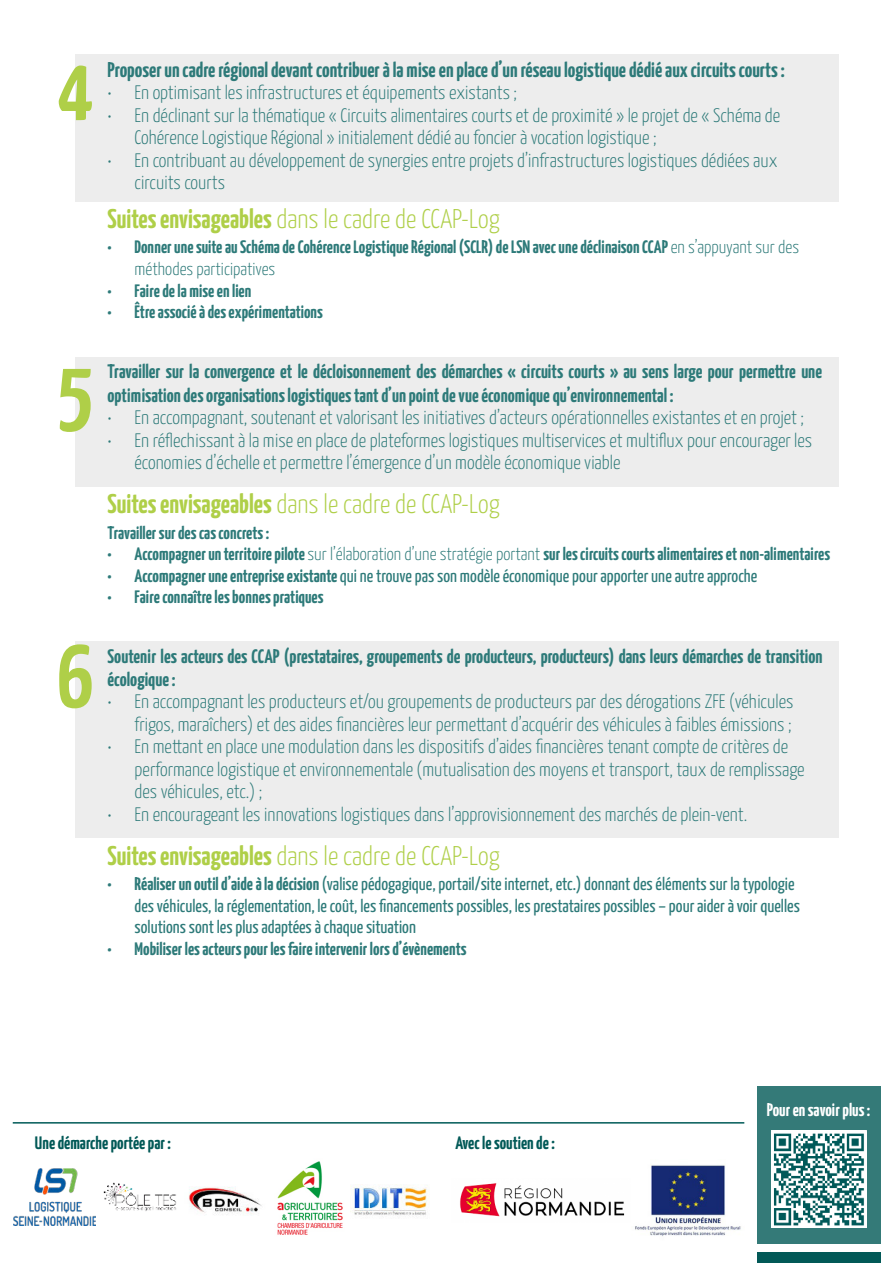
<style>
.page{position:relative;width:893px;height:1263px;background:#fff}
.page>*{position:absolute;margin:0;border:0;box-sizing:border-box;transform-origin:0 0}
.t1{font:700 90px "Yanone Kaffeesatz";color:#afcf48}
.t2{font:300 27px "Yanone Kaffeesatz";color:#afcf48}
.t3{font:700 21px "Yanone Kaffeesatz";color:#2d7a79}
.t4{font:300 19.5px/22.5px "Yanone Kaffeesatz";color:#2d7a79}
.t5{font:700 19.5px/23.4px "Yanone Kaffeesatz";color:#2d7a79}
.t6{font:700 18px/21.6px "Yanone Kaffeesatz";color:#2d7a79}
.t7{font:18px/21.6px "Yanone Kaffeesatz";color:#2d7a79}
.t8{font:700 18px "Yanone Kaffeesatz";color:#025957}
.t9{font:700 18px "Yanone Kaffeesatz";color:#fff}
.s1{font-weight:700}
.s2{font-weight:300}
</style>
<div class="page">
<img style="left:13px;top:1168px;width:83px;height:57px">
<img style="left:189px;top:1186px;width:73px;height:30px">
<img style="left:103px;top:1182px;width:74px;height:29px">
<img style="left:350px;top:1184px;width:78px;height:32px">
<img style="left:277px;top:1161px;width:66px;height:74px">
<img style="left:460px;top:1183px;width:165px;height:34px">
<img style="left:635px;top:1164px;width:106px;height:72px">
<hr style="left:13px;top:1122px;width:731px;height:1px;background:#015a58">
<div style="left:757px;top:1253px;width:123px;height:10px;background:#025957"></div>
<div style="left:757px;top:1086px;width:123px;height:158px;background:#347a78"></div>
<img style="left:771px;top:1131px;width:95px;height:96px">
<div style="left:75px;top:641px;width:764px;height:197px;background:#ededed"></div>
<div style="left:75px;top:357px;width:764px;height:129px;background:#ededed"></div>
<div style="left:75px;top:54px;width:764px;height:148px;background:#ededed"></div>
<h1 class="t1" style="left:57px;top:48px;width:37px">4</h1>
<p class="t3" style="left:108px;top:60px;width:679px">Proposer un cadre régional devant contribuer à la mise en place d’un réseau logistique dédié aux circuits courts :</p>
<p class="t4" style="left:108px;top:82px;width:411px">• En optimisant les infrastructures et équipements existants ;</p>
<p class="t4" style="left:135px;top:105px;width:647px;text-indent:-27px">• En déclinant sur la thématique « Circuits alimentaires courts et de proximité » le projet de « Schéma de<br>Cohérence Logistique Régional » initialement dédié au foncier à vocation logistique ;</p>
<p class="t4" style="left:135px;top:150px;width:644px;text-indent:-27px">• En contribuant au développement de synergies entre projets d’infrastructures logistiques dédiées aux circuits courts</p>
<h2 class="t2" style="left:108px;top:206px;width:394px"><span class="s1">Suites envisageables</span> dans le cadre de CCAP-Log</h2>
<p class="t6" style="left:135px;top:237px;width:666px;text-indent:-27px">• Donner une suite au Schéma de Cohérence Logistique Régional (SCLR) de LSN avec une déclinaison CCAP <span class="s2">en s’appuyant sur des méthodes participatives</span></p>
<p class="t6" style="left:108px;top:280px;width:145px">• Faire de la mise en lien</p>
<p class="t6" style="left:108px;top:302px;width:217px">• Être associé à des expérimentations</p>
<h1 class="t1" style="left:57px;top:351px;width:37px">5</h1>
<h1 class="t1" style="left:57px;top:612px;width:37px">6</h1>
<p class="t5" style="left:108px;top:360px;width:716px">Travailler sur la convergence et le décloisonnement des démarches « circuits courts » au sens large pour permettre une optimisation des organisations logistiques tant d’un point de vue économique qu’environnemental :</p>
<p class="t4" style="left:108px;top:407px;width:698px">• En accompagnant, soutenant et valorisant les initiatives d’acteurs opérationnelles existantes et en projet ;</p>
<p class="t4" style="left:135px;top:429px;width:679px;text-indent:-27px">• En réflechissant à la mise en place de plateformes logistiques multiservices et multiflux pour encourager les économies d’échelle et permettre l’émergence d’un modèle économique viable</p>
<h2 class="t2" style="left:108px;top:492px;width:394px"><span class="s1">Suites envisageables</span> dans le cadre de CCAP-Log</h2>
<p class="t6" style="left:108px;top:522px;width:163px">Travailler sur des cas concrets :</p>
<p class="t6" style="left:108px;top:544px;width:724px">• Accompagner un territoire pilote <span class="s2">sur l’élaboration d’une stratégie portant</span> sur les circuits courts alimentaires et non-alimentaires</p>
<p class="t7" style="left:108px;top:565px;width:651px"><span class="s1">• Accompagner une entreprise existante</span> qui ne trouve pas son modèle économique pour apporter une autre approche</p>
<p class="t6" style="left:108px;top:587px;width:217px">• Faire connaître les bonnes pratiques</p>
<p class="t5" style="left:108px;top:645px;width:716px">Soutenir les acteurs des CCAP (prestataires, groupements de producteurs, producteurs) dans leurs démarches de transition écologique :</p>
<p class="t4" style="left:108px;top:691px;width:687px;text-align:right">• En accompagnant les producteurs et/ou groupements de producteurs par des dérogations ZFE (véhicules frigos, maraîchers) et des aides financières leur permettant d’acquérir des véhicules à faibles émissions ;</p>
<p class="t4" style="left:135px;top:736px;width:671px;text-indent:-27px">• En mettant en place une modulation dans les dispositifs d’aides financières tenant compte de critères de performance logistique et environnementale (mutualisation des moyens et transport, taux de remplissage des véhicules, etc.) ;</p>
<p class="t4" style="left:108px;top:804px;width:641px">• En encourageant les innovations logistiques dans l’approvisionnement des marchés de plein-vent.</p>
<h2 class="t2" style="left:108px;top:843px;width:394px"><span class="s1">Suites envisageables</span> dans le cadre de CCAP-Log</h2>
<p class="t7" style="left:135px;top:874px;width:667px;text-indent:-27px"><span class="s1">• Réaliser un outil d’aide à la décision</span> (valise pédogagique, portail/site internet, etc.) donnant des éléments sur la typologie des véhicules, la réglementation, le coût, les financements possibles, les prestataires possibles – pour aider à voir quelles solutions sont les plus adaptées à chaque situation</p>
<p class="t6" style="left:108px;top:939px;width:360px">• Mobiliser les acteurs pour les faire intervenir lors d’évènements</p>
<p class="t9" style="left:767px;top:1101px;width:105px">Pour en savoir plus :</p>
<p class="t8" style="left:35px;top:1134px;width:137px">Une démarche portée par :</p>
<p class="t8" style="left:455px;top:1134px;width:101px">Avec le soutien de :</p>
</div>
